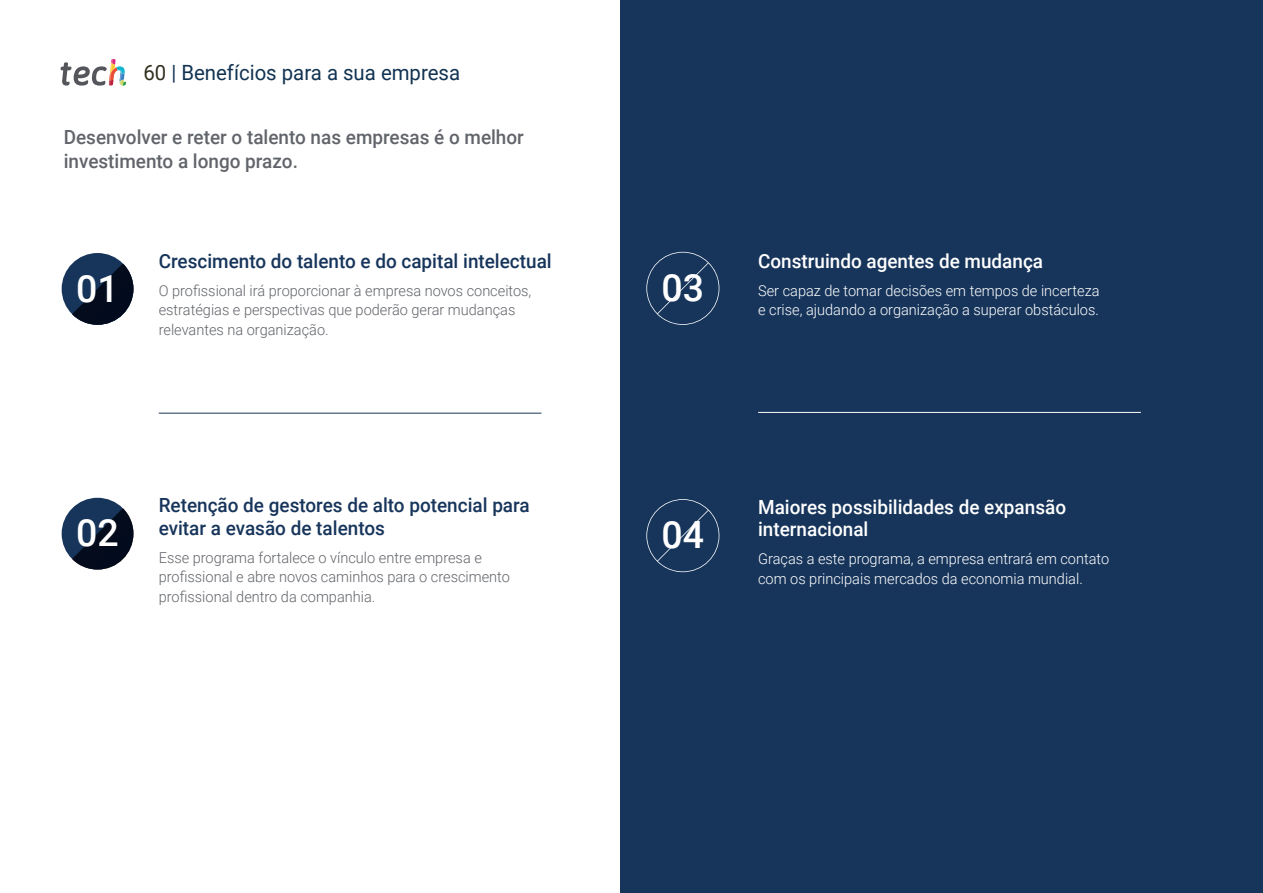
<style>
.page{position:relative;width:1263px;height:893px;background:#fff}
.page>*{position:absolute;margin:0;border:0;box-sizing:border-box;transform-origin:0 0}
.t1{font:500 37.5px "Roboto";color:#fff}
.t2{font:21px "Roboto";color:#123352}
.t3{font:500 19.5px/22.5px "Roboto";color:#17355b}
.t4{font:500 19.5px/22.5px "Roboto";color:#fff}
.t5{font:500 19.5px/24px "Roboto";color:#61646a}
.t6{font:300 15px/19.5px "Roboto";color:#61646a}
.t7{font:300 15px/19.5px "Roboto";color:#fff}
.s1{color:#312e20}
</style>
<div class="page">
<div style="left:621px;top:0;width:642px;height:893px;background:#17355b"></div>
<hr style="left:159px;top:413px;width:382px;height:1px;background:#17355b">
<hr style="left:758px;top:412px;width:383px;height:1px;background:#fff">
<svg style="left:646px;top:499px;width:73px;height:73px"></svg>
<svg style="left:646px;top:252px;width:73px;height:73px"></svg>
<div style="left:62px;top:253px;width:71px;height:72px;background:#17355b;border-radius:50%"></div>
<div style="left:62px;top:498px;width:71px;height:72px;background:#17355b;border-radius:50%"></div>
<svg style="left:72px;top:264px;width:61px;height:61px"></svg>
<svg style="left:72px;top:508px;width:61px;height:62px"></svg>
<svg style="left:61px;top:59px;width:65px;height:27px"></svg>
<h2 class="t2" style="left:144px;top:57px;width:318px"><span class="s1">60</span> | Benefícios para a sua empresa</h2>
<h3 class="t5" style="left:64px;top:125px;width:462px">Desenvolver e reter o talento nas empresas é o melhor investimento a longo prazo.</h3>
<h3 class="t3" style="left:159px;top:249px;width:394px">Crescimento do talento e do capital intelectual</h3>
<p class="t6" style="left:159px;top:280px;width:374px">O profissional irá proporcionar à empresa novos conceitos, estratégias e perspectivas que poderão gerar mudanças relevantes na organização.</p>
<h1 class="t1" style="left:76px;top:262px;width:44px">01</h1>
<h1 class="t1" style="left:662px;top:261px;width:44px">03</h1>
<h3 class="t4" style="left:758px;top:249px;width:286px">Construindo agentes de mudança</h3>
<p class="t7" style="left:758px;top:280px;width:343px">Ser capaz de tomar decisões em tempos de incerteza e crise, ajudando a organização a superar obstáculos.</p>
<h1 class="t1" style="left:76px;top:507px;width:44px">02</h1>
<h3 class="t3" style="left:159px;top:493px;width:373px">Retenção de gestores de alto potencial para evitar a evasão de talentos</h3>
<p class="t6" style="left:159px;top:547px;width:353px">Esse programa fortalece o vínculo entre empresa e profissional e abre novos caminhos para o crescimento profissional dentro da companhia.</p>
<h1 class="t1" style="left:662px;top:509px;width:44px">04</h1>
<h3 class="t4" style="left:758px;top:495px;width:309px">Maiores possibilidades de expansão internacional</h3>
<p class="t7" style="left:758px;top:549px;width:353px">Graças a este programa, a empresa entrará em contato com os principais mercados da economia mundial.</p>
</div>
